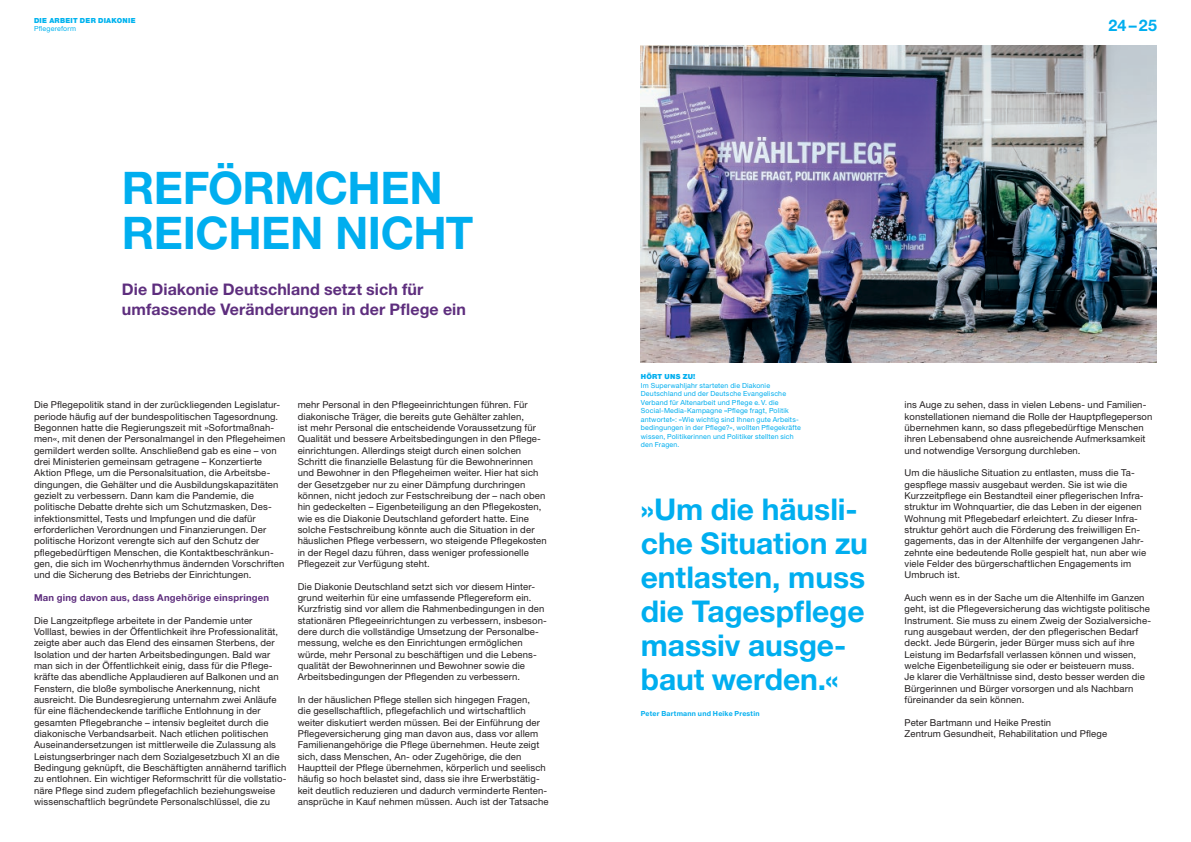
<style>
.page{position:relative;width:1191px;height:842px;background:#fff}
.page>*{position:absolute;margin:0;border:0;box-sizing:border-box;transform-origin:0 0}
.Seitentitel_45_Pt{font:700 45px/45.4px "Helvetica Neue LT Std";letter-spacing:-.01em;color:#00aeef}
.Große_Zitate{font:700 30px/34px "Helvetica Neue LT Std";letter-spacing:-.005em;color:#00aeef}
.Kleine_Zitate___Le{font:700 16px/19.8px "Helvetica Neue LT Std";letter-spacing:.005em;color:#5e2e7e}
.Pagina{font:700 16px "Helvetica Neue LT Std";color:#00aeef}
.Fließtext_9_5_Pt{font:9.5px/11.3px "Helvetica Neue LT Std";letter-spacing:.01em;color:#231f20}
.Zwischentitel_9_5{font:700 9.5px "Helvetica Neue LT Std";letter-spacing:.02em;color:#5e2e7e}
.Bildunterschrift_T{font:7px/8.5px "Helvetica Neue LT Std";letter-spacing:.025em;color:#00aeef}
.Untertitel_Margina{font:700 7px "Helvetica Neue LT Std";letter-spacing:.03em;color:#00aeef}
.Kapitel{font:900 7px "Helvetica Neue LT Std";letter-spacing:.035em;color:#00b3ef}
.Seitenthema{font:7px "Helvetica Neue LT Std";letter-spacing:.025em;color:#00b3ef}
.Bildunterschrift_T-2{font:900 7px "Helvetica Neue LT Std";letter-spacing:.035em;color:#00aeef}
</style>
<div class="page">
<img style="left:641px;top:45px;width:516px;height:318px">
<p class="Kapitel" style="left:34px;top:16px;width:103px">DIE ARBEIT DER DIAKONIE</p>
<p class="Seitenthema" style="left:34px;top:25px;width:43px">Pflegereform</p>
<p class="Pagina" style="left:1108px;top:16px;width:50px">24–25</p>
<p class="Seitentitel_45_Pt" style="left:122px;top:164px;width:353px">REFÖRMCHEN<br>REICHEN NICHT</p>
<p class="Kleine_Zitate___Le" style="left:122px;top:279px;width:345px">Die Diakonie Deutschland setzt sich für umfassende Veränderungen in der Pflege ein</p>
<p class="Fließtext_9_5_Pt" style="left:34px;top:399px;width:253px">Die Pflegepolitik stand in der zurückliegenden Legislatur&shy;periode häufig auf der bundespolitischen Tagesordnung.<br>Begonnen hatte die Regierungszeit mit »Sofortmaßnah&shy;men«, mit denen der Personalmangel in den Pflegeheimen gemildert werden sollte. Anschließend gab es eine – von drei Ministerien gemeinsam getragene – Konzertierte Aktion Pflege, um die Personalsituation, die Arbeitsbe&shy;dingungen, die Gehälter und die Ausbildungskapazitäten gezielt zu verbessern. Dann kam die Pandemie, die politische Debatte drehte sich um Schutzmasken, Des&shy;infektionsmittel, Tests und Impfungen und die dafür erforderlichen Verordnungen und Finanzierungen. Der politische Horizont verengte sich auf den Schutz der pflegebedürftigen Menschen, die Kontaktbeschränkun&shy;gen, die sich im Wochenrhythmus ändernden Vorschriften und die Sicherung des Betriebs der Einrichtungen.</p>
<p class="Zwischentitel_9_5" style="left:34px;top:592px;width:237px">Man ging davon aus, dass Angehörige einspringen</p>
<p class="Fließtext_9_5_Pt" style="left:34px;top:614px;width:254px">Die Langzeitpflege arbeitete in der Pandemie unter Volllast, bewies in der Öffentlichkeit ihre Professionalität, zeigte aber auch das Elend des einsamen Sterbens, der Isolation und der harten Arbeitsbedingungen. Bald war man sich in der Öffentlichkeit einig, dass für die Pflege&shy;kräfte das abendliche Applaudieren auf Balkonen und an Fenstern, die bloße symbolische Anerkennung, nicht ausreicht. Die Bundesregierung unternahm zwei Anläufe für eine flächendeckende tarifliche Entlohnung in der gesamten Pflegebranche – intensiv begleitet durch die diakonische Verbandsarbeit. Nach etlichen politischen Auseinandersetzungen ist mittlerweile die Zulassung als Leistungserbringer nach dem Sozialgesetzbuch XI an die Bedingung geknüpft, die Beschäftigten annähernd tariflich zu entlohnen. Ein wichtiger Reformschritt für die vollstatio&shy;näre Pflege sind zudem pflegefachlich beziehungsweise wissenschaftlich begründete Personalschlüssel, die zu</p>
<p class="Fließtext_9_5_Pt" style="left:298px;top:399px;width:250px">mehr Personal in den Pflegeeinrichtungen führen. Für diakonische Träger, die bereits gute Gehälter zahlen,<br>ist mehr Personal die entscheidende Voraussetzung für Qualität und bessere Arbeitsbedingungen in den Pflege&shy;einrichtungen. Allerdings steigt durch einen solchen Schritt die finanzielle Belastung für die Bewohnerinnen und Bewohner in den Pflegeheimen weiter. Hier hat sich der Gesetzgeber nur zu einer Dämpfung durchringen können, nicht jedoch zur Festschreibung der – nach oben hin gedeckelten – Eigenbeteiligung an den Pflegekosten, wie es die Diakonie Deutschland gefordert hatte. Eine solche Festschreibung könnte auch die Situation in der häuslichen Pflege verbessern, wo steigende Pflegekosten in der Regel dazu führen, dass weniger professionelle Pflegezeit zur Verfügung steht.</p>
<p class="Fließtext_9_5_Pt" style="left:298px;top:580px;width:251px">Die Diakonie Deutschland setzt sich vor diesem Hinter&shy;grund weiterhin für eine umfassende Pflegereform ein.<br>Kurzfristig sind vor allem die Rahmenbedingungen in den stationären Pflegeeinrichtungen zu verbessern, insbeson&shy;dere durch die vollständige Umsetzung der Personalbe&shy;messung, welche es den Einrichtungen ermöglichen würde, mehr Personal zu beschäftigen und die Lebens&shy;qualität der Bewohnerinnen und Bewohner sowie die Arbeitsbedingungen der Pflegenden zu verbessern.</p>
<p class="Fließtext_9_5_Pt" style="left:298px;top:694px;width:252px">In der häuslichen Pflege stellen sich hingegen Fragen,<br>die gesellschaftlich, pflegefachlich und wirtschaftlich weiter diskutiert werden müssen. Bei der Einführung der Pflegeversicherung ging man davon aus, dass vor allem Familienangehörige die Pflege übernehmen. Heute zeigt sich, dass Menschen, An- oder Zugehörige, die den Hauptteil der Pflege übernehmen, körperlich und seelisch häufig so hoch belastet sind, dass sie ihre Erwerbstätig&shy;keit deutlich reduzieren und dadurch verminderte Renten&shy;ansprüche in Kauf nehmen müssen. Auch ist der Tatsache</p>
<p class="Bildunterschrift_T-2" style="left:641px;top:373px;width:56px">HÖRT UNS ZU!</p>
<p class="Bildunterschrift_T" style="left:641px;top:381px;width:161px">Im Superwahljahr starteten die Diakonie Deutschland und der Deutsche Evangelische Verband für Altenarbeit und Pflege e.V. die Social-Media-Kampagne »Pflege fragt, Politik antwortet«: »Wie wichtig sind Ihnen gute Arbeits&shy;bedingungen in der Pflege?«, wollten Pflegekräfte wissen, Politikerinnen und Politiker stellten sich den Fragen.</p>
<p class="Große_Zitate" style="left:641px;top:492px;width:229px">»Um die häusli&shy;che Situation zu entlasten, muss die Tagespflege massiv ausge&shy;baut werden.«</p>
<p class="Untertitel_Margina" style="left:641px;top:709px;width:120px">Peter Bartmann und Heike Prestin</p>
<p class="Fließtext_9_5_Pt" style="left:904px;top:399px;width:249px">ins Auge zu sehen, dass in vielen Lebens- und Familien&shy;konstellationen niemand die Rolle der Hauptpflegeperson übernehmen kann, so dass pflegebedürftige Menschen ihren Lebensabend ohne ausreichende Aufmerksamkeit und notwendige Versorgung durchleben.</p>
<p class="Fließtext_9_5_Pt" style="left:904px;top:467px;width:243px">Um die häusliche Situation zu entlasten, muss die Ta&shy;gespflege massiv ausgebaut werden. Sie ist wie die Kurzzeitpflege ein Bestandteil einer pflegerischen Infra&shy;struktur im Wohnquartier, die das Leben in der eigenen Wohnung mit Pflegebedarf erleichtert. Zu dieser Infra&shy;struktur gehört auch die Förderung des freiwilligen En&shy;gagements, das in der Altenhilfe der vergangenen Jahr&shy;zehnte eine bedeutende Rolle gespielt hat, nun aber wie viele Felder des bürgerschaftlichen Engagements im Umbruch ist.</p>
<p class="Fließtext_9_5_Pt" style="left:904px;top:592px;width:248px">Auch wenn es in der Sache um die Altenhilfe im Ganzen geht, ist die Pflegeversicherung das wichtigste politische Instrument. Sie muss zu einem Zweig der Sozialversiche&shy;rung ausgebaut werden, der den pflegerischen Bedarf deckt. Jede Bürgerin, jeder Bürger muss sich auf ihre Leistung im Bedarfsfall verlassen können und wissen, welche Eigenbeteiligung sie oder er beisteuern muss.<br>Je klarer die Verhältnisse sind, desto besser werden die Bürgerinnen und Bürger vorsorgen und als Nachbarn füreinander da sein können.</p>
<p class="Fließtext_9_5_Pt" style="left:904px;top:717px;width:148px">Peter Bartmann und Heike Prestin</p>
<p class="Fließtext_9_5_Pt" style="left:904px;top:728px;width:204px">Zentrum Gesundheit, Rehabilitation und Pflege</p>
</div>
